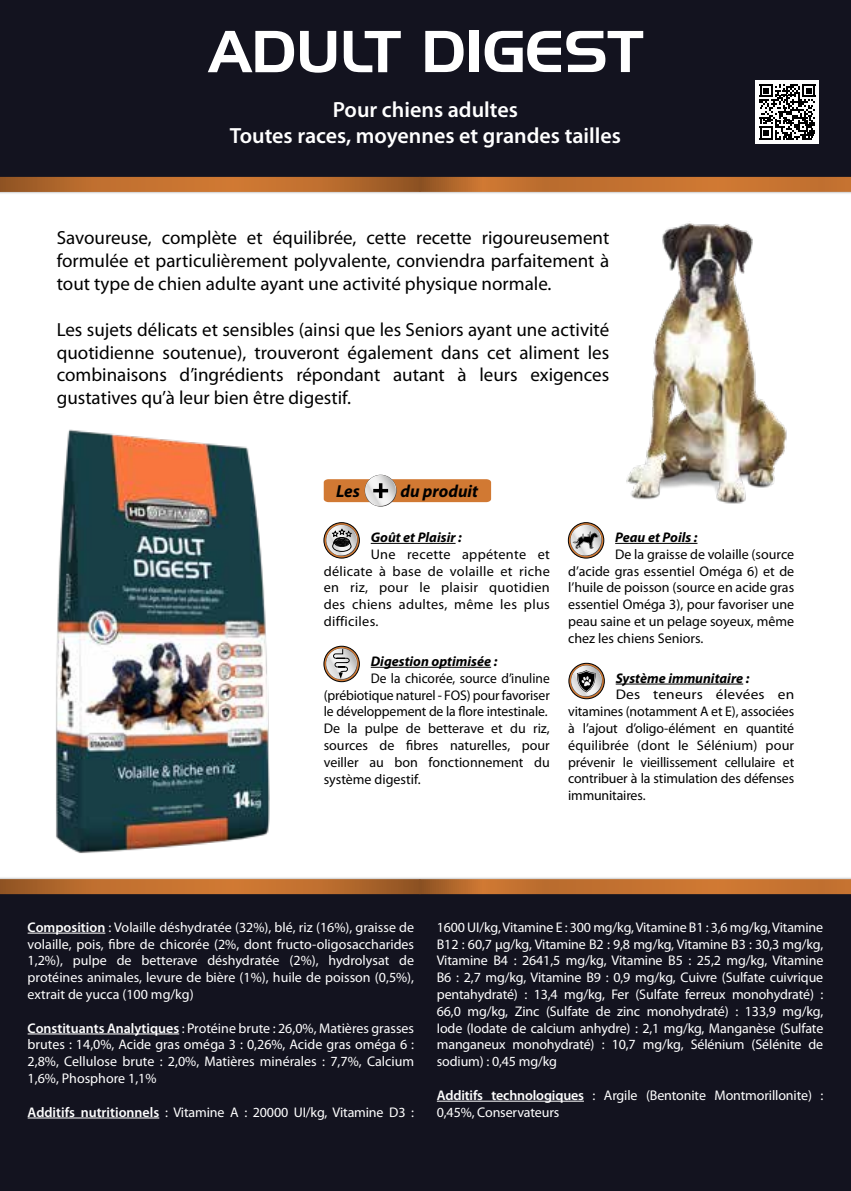
<style>
.page{position:relative;width:851px;height:1191px;background:#fff}
.page>*{position:absolute;margin:0;border:0;box-sizing:border-box;transform-origin:0 0}
.t1{font:600 22px/26.4px "Myriad Pro";color:#fff;text-align:center}
.t2{font:19px/22.8px "Myriad Pro";color:#000;text-align:justify}
.t3{font:italic 700 17.4px "Myriad Pro";color:#000}
.t4{font:14px/16.8px "Myriad Pro";letter-spacing:-.01em;color:#fff;text-align:justify}
.t5{font:14px/16.8px "Myriad Pro";color:#000;text-align:justify}
.t6{font:14px/16.8px "Myriad Pro";color:#000;scale:.96 1}
.t7{font:14px/16.8px "Myriad Pro";color:#000;text-align:justify;scale:1.1 1}
.t8{font:italic 700 14px "Myriad Pro";color:#000}
.s1{font-weight:600}
</style>
<div class="page">
<div style="left:0;top:887px;width:850px;height:304px;background:#13131f"></div>
<div style="left:0;top:0;width:850px;height:185px;background:#13131f"></div>
<svg style="left:0;top:887px;width:419px;height:7px;background:#b86b2d"></svg>
<svg style="left:419px;top:887px;width:431px;height:7px;background:#c1702f"></svg>
<svg style="left:312px;top:877px;width:538px;height:10px;background:#c48655"></svg>
<svg style="left:208px;top:31px;width:86px;height:41px"></svg>
<svg style="left:300px;top:31px;width:36px;height:42px"></svg>
<svg style="left:344px;top:31px;width:56px;height:41px"></svg>
<svg style="left:425px;top:31px;width:38px;height:41px"></svg>
<div style="left:469px;top:31px;width:9px;height:41px;background:#fff"></div>
<svg style="left:484px;top:31px;width:159px;height:41px"></svg>
<svg style="left:0;top:177px;width:419px;height:7px;background:#b86b2d"></svg>
<svg style="left:419px;top:177px;width:431px;height:7px;background:#c1702f"></svg>
<svg style="left:0;top:184px;width:850px;height:10px;background:#c58654"></svg>
<img style="left:0;top:429px;width:312px;height:459px">
<div style="left:324px;top:479px;width:167px;height:23px;background:#d17933"></div>
<svg style="left:364px;top:475px;width:32px;height:31px"></svg>
<svg style="left:365px;top:475px;width:31px;height:31px"></svg>
<hr style="left:379px;top:483px;width:3px;height:15px;background:#000">
<hr style="left:373px;top:489px;width:15px;height:3px;background:#000">
<img style="left:626px;top:223px;width:161px;height:281px">
<hr style="left:28px;top:932px;width:77px;height:1px;background:#fff">
<hr style="left:28px;top:1033px;width:151px;height:1px;background:#fff">
<hr style="left:28px;top:1117px;width:131px;height:1px;background:#fff">
<hr style="left:437px;top:1100px;width:147px;height:1px;background:#fff">
<hr style="left:370px;top:667px;width:121px;height:1px;background:#000">
<svg style="left:324px;top:646px;width:35px;height:35px"></svg>
<div style="left:324px;top:646px;width:35px;height:36px;border:1px solid #000;border-radius:50%"></div>
<svg style="left:326px;top:648px;width:31px;height:31px"></svg>
<div style="left:327px;top:649px;width:29px;height:29px;background:#b6b6b6;border-radius:50%"></div>
<svg style="left:326px;top:649px;width:30px;height:30px"></svg>
<svg style="left:332px;top:648px;width:18px;height:31px"></svg>
<hr style="left:615px;top:683px;width:128px;height:1px;background:#000">
<svg style="left:569px;top:663px;width:35px;height:35px"></svg>
<div style="left:568px;top:663px;width:36px;height:36px;border:1px solid #000;border-radius:50%"></div>
<svg style="left:570px;top:665px;width:32px;height:31px"></svg>
<svg style="left:571px;top:665px;width:31px;height:31px"></svg>
<div style="left:572px;top:666px;width:29px;height:29px;background:#b8b7b8;border-radius:50%"></div>
<svg style="left:571px;top:666px;width:30px;height:30px"></svg>
<svg style="left:576px;top:670px;width:20px;height:22px"></svg>
<svg style="left:568px;top:522px;width:35px;height:36px"></svg>
<div style="left:568px;top:522px;width:36px;height:36px;border:1px solid #000;border-radius:50%"></div>
<svg style="left:570px;top:524px;width:31px;height:32px"></svg>
<svg style="left:570px;top:525px;width:31px;height:31px"></svg>
<div style="left:571px;top:526px;width:29px;height:29px;background:#e3e3e2;border-radius:50%"></div>
<svg style="left:571px;top:525px;width:30px;height:30px"></svg>
<svg style="left:572px;top:530px;width:26px;height:19px"></svg>
<hr style="left:615px;top:543px;width:82px;height:1px;background:#000">
<svg style="left:324px;top:522px;width:35px;height:36px"></svg>
<div style="left:324px;top:522px;width:35px;height:36px;border:1px solid #000;border-radius:50%"></div>
<svg style="left:326px;top:524px;width:31px;height:32px"></svg>
<svg style="left:326px;top:525px;width:31px;height:31px"></svg>
<svg style="left:327px;top:525px;width:29px;height:30px"></svg>
<svg style="left:331px;top:528px;width:21px;height:24px"></svg>
<hr style="left:370px;top:543px;width:85px;height:1px;background:#000">
<div style="left:755px;top:80px;width:64px;height:63px;background:#fff"></div>
<svg style="left:759px;top:84px;width:56px;height:56px"></svg>
<h1 class="t1" style="left:230px;top:96px;width:392px">Pour chiens adultes<br>Toutes races, moyennes et grandes tailles</h1>
<h2 class="t2" style="left:57px;top:226px;width:554px">Savoureuse, complète et équilibrée, cette recette rigoureusement formulée et particulièrement polyvalente, conviendra parfaitement à tout type de chien adulte ayant une activité physique normale.</h2>
<p class="t2" style="left:57px;top:317px;width:554px">Les sujets délicats et sensibles (ainsi que les Seniors ayant une activité quotidienne soutenue), trouveront également dans cet aliment les combinaisons d’ingrédients répondant autant à leurs exigences gustatives qu’à leur bien être digestif.</p>
<p class="t3" style="left:336px;top:480px;width:25px">Les</p>
<p class="t3" style="left:400px;top:480px;width:79px">du produit</p>
<p class="t8" style="left:370px;top:528px;width:92px">Goût et Plaisir :</p>
<p class="t5" style="left:324px;top:545px;width:227px;text-indent:47px">Une recette appétente et délicate à base de volaille et riche en riz, pour le plaisir quotidien des chiens adultes, même les plus difficiles.</p>
<p class="t8" style="left:615px;top:528px;width:84px">Peau et Poils :</p>
<p class="t5" style="left:568px;top:545px;width:227px;text-indent:47px">De la graisse de volaille (source d’acide gras essentiel Oméga 6) et de l’huile de poisson (source en acide gras essentiel Oméga 3), pour favoriser une peau saine et un pelage soyeux, même chez les chiens Seniors.</p>
<p class="t8" style="left:370px;top:652px;width:128px">Digestion optimisée :</p>
<p class="t6" style="left:324px;top:669px;width:237px;text-indent:47px">De la chicorée, source d’inuline (prébiotique naturel - FOS) pour favoriser le développement de la flore intestinale.<br>De la pulpe de betterave et du riz, sources de fibres naturelles, pour veiller au bon fonctionnement du système digestif.</p>
<p class="t8" style="left:615px;top:669px;width:135px">Système immunitaire :</p>
<p class="t7" style="left:568px;top:686px;width:207px;text-indent:48px">Des teneurs élevées en vitamines (notamment A et E), associées à l’ajout d’oligo-élément en quantité équilibrée (dont le Sélénium) pour prévenir le vieillissement cellulaire et contribuer à la stimulation des défenses immunitaires.</p>
<p class="t4" style="left:28px;top:918px;width:388px"><span class="s1">Composition</span> : Volaille déshydratée (32%), blé, riz (16%), graisse de volaille, pois, fibre de chicorée (2%, dont fructo-oligosaccharides 1,2%), pulpe de betterave déshydratée (2%), hydrolysat de protéines animales, levure de bière (1%), huile de poisson (0,5%), extrait de yucca (100 mg/kg)</p>
<p class="t4" style="left:28px;top:1019px;width:388px"><span class="s1">Constituants Analytiques</span> : Protéine brute : 26,0%, Matières grasses brutes : 14,0%, Acide gras oméga 3 : 0,26%, Acide gras oméga 6 :<br>2,8%, Cellulose brute : 2,0%, Matières minérales : 7,7%, Calcium 1,6%, Phosphore 1,1%</p>
<p class="t4" style="left:28px;top:1103px;width:388px"><span class="s1">Additifs nutritionnels</span> : Vitamine A : 20000 UI/kg, Vitamine D3 :</p>
<p class="t4" style="left:437px;top:918px;width:388px">1600 UI/kg, Vitamine E : 300 mg/kg, Vitamine B1 : 3,6 mg/kg, Vitamine B12 : 60,7 µg/kg, Vitamine B2 : 9,8 mg/kg, Vitamine B3 : 30,3 mg/kg, Vitamine B4 : 2641,5 mg/kg, Vitamine B5 : 25,2 mg/kg, Vitamine B6 : 2,7 mg/kg, Vitamine B9 : 0,9 mg/kg, Cuivre (Sulfate cuivrique pentahydraté) : 13,4 mg/kg, Fer (Sulfate ferreux monohydraté) :<br>66,0 mg/kg, Zinc (Sulfate de zinc monohydraté) : 133,9 mg/kg, Iode (Iodate de calcium anhydre) : 2,1 mg/kg, Manganèse (Sulfate manganeux monohydraté) : 10,7 mg/kg, Sélénium (Sélénite de sodium) : 0,45 mg/kg</p>
<p class="t4" style="left:437px;top:1086px;width:388px"><span class="s1">Additifs technologiques</span> : Argile (Bentonite Montmorillonite) :<br>0,45%, Conservateurs</p>
</div>
